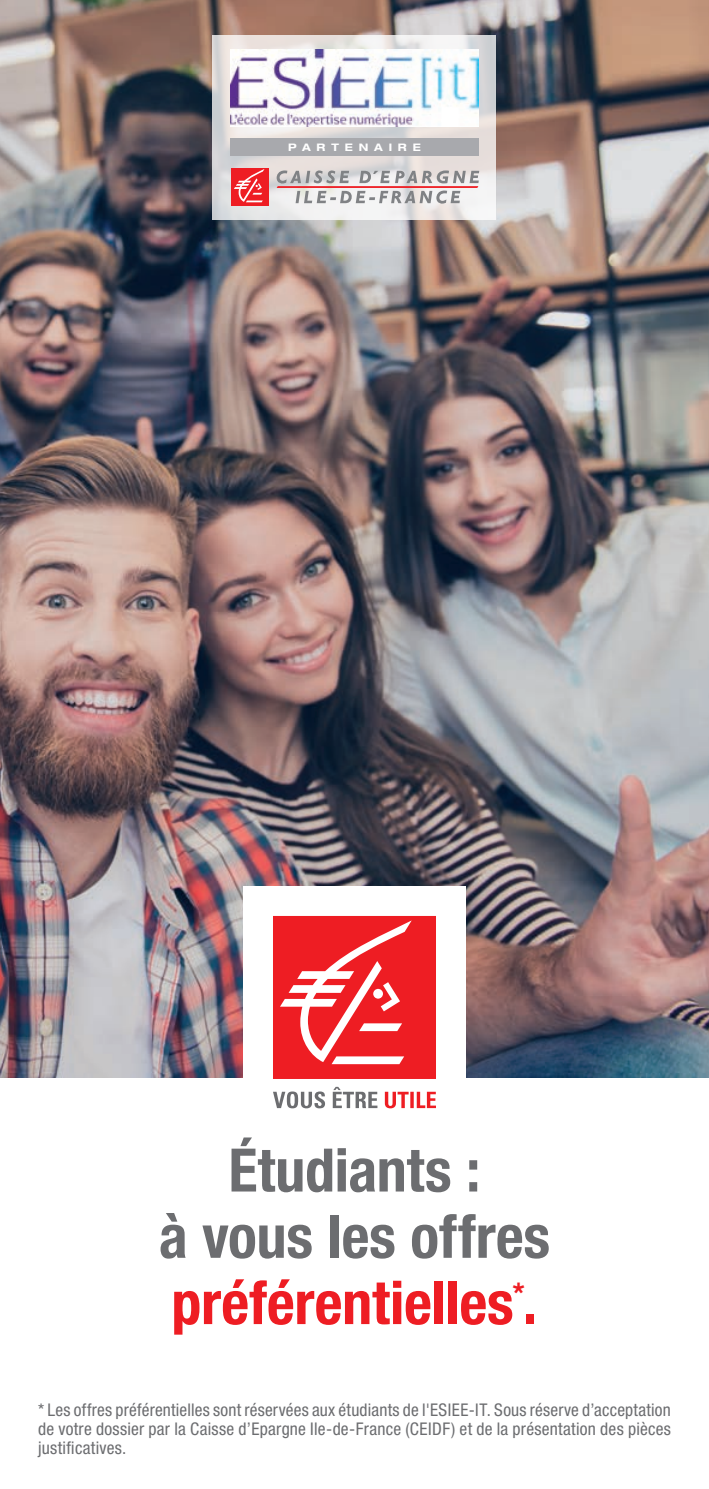
<style>
.page{position:relative;width:709px;height:1489px;background:#fff}
.page>*{position:absolute;margin:0;border:0;box-sizing:border-box;transform-origin:0 0}
.t1{font:700 condensed 60px/66.2px "Helvetica Neue LT Pro";letter-spacing:-.005em;color:#6c6d70;text-align:center}
.t2{font:condensed 17.5px/18.8px "Helvetica Neue LT Pro";letter-spacing:.015em;color:#6c6d70;text-align:justify}
.t3{font:700 expanded 10.5px "Helvetica Neue LT Pro";letter-spacing:.565em;color:#fff}
.s1{color:#ee1d23}
</style>
<div class="page">
<img style="left:0;top:0;width:709px;height:1077px">
<div style="left:243px;top:886px;width:222px;height:222px;background:#fff"></div>
<svg style="left:273px;top:916px;width:163px;height:162px;background:#f04247"></svg>
<svg style="left:385px;top:1091px;width:51px;height:17px"></svg>
<svg style="left:273px;top:1086px;width:104px;height:22px"></svg>
<svg style="left:213px;top:35px;width:283px;height:185px"></svg>
<img style="left:230px;top:50px;width:249px;height:77px">
<div style="left:230px;top:139px;width:248px;height:17px;background:#a8a9ad"></div>
<div style="left:231px;top:168px;width:38px;height:38px;background:#ee1d23"></div>
<svg style="left:234px;top:169px;width:30px;height:33px"></svg>
<svg style="left:277px;top:170px;width:202px;height:34px"></svg>
<p class="t3" style="left:288px;top:140px;width:134px">PARTENAIRE</p>
<p class="t1" style="left:159px;top:1137px;width:393px">Étudiants :<br>à vous les offres <span class="s1">préférentielles</span><sup>*</sup><span class="s1">.</span></p>
<p class="t2" style="left:38px;top:1400px;width:634px">* Les offres préférentielles sont réservées aux étudiants de l'ESIEE-IT. Sous réserve d’acceptation de votre dossier par la Caisse d’Epargne Ile-de-France (CEIDF) et de la présentation des pièces justificatives.</p>
</div>
